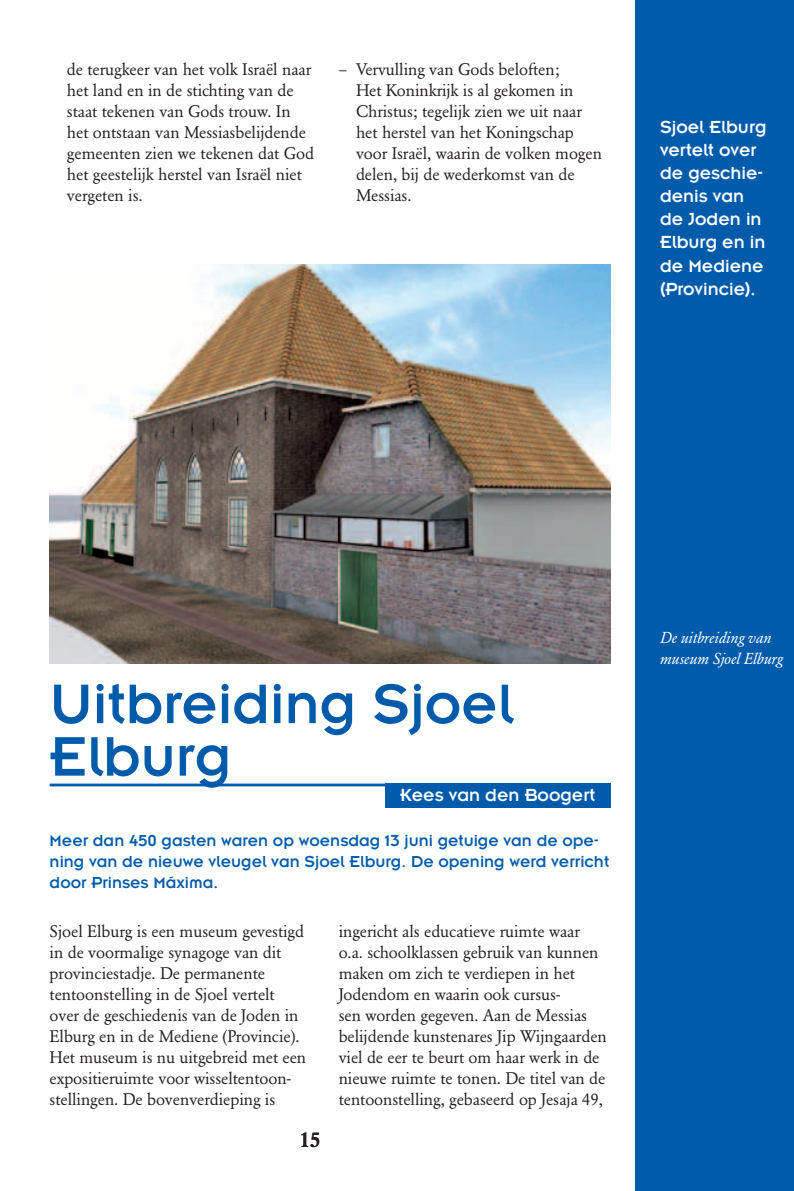
<style>
.page{position:relative;width:794px;height:1191px;background:#fff}
.page>*{position:absolute;margin:0;border:0;box-sizing:border-box;transform-origin:0 0}
.t1{font:61.25px/52.5px "Insignia";color:#015bab}
.t2{font:500 21px "Garamond BE";color:#231f20}
.t3{font:19.25px/23.1px "Insignia";color:#fff}
.t4{font:17.5px/21px "Insignia";color:#015bab}
.t5{font:16.62px/21px "Garamond BE";letter-spacing:-.005em;color:#231f20}
.t6{font:italic 15.75px/21px "Garamond BE";color:#fff}
</style>
<div class="page">
<div style="left:635px;top:0;width:159px;height:1191px;background:#015bab"></div>
<hr style="left:50px;top:783px;width:560px;height:3px;background:#015bab">
<div style="left:385px;top:783px;width:225px;height:25px;background:#015bab"></div>
<img style="left:50px;top:264px;width:560px;height:399px">
<p class="t5" style="left:67px;top:61px;width:249px">de terugkeer van het volk Israël naar het land en in de stichting van de staat tekenen van Gods trouw. In het ontstaan van Messiasbelijdende gemeenten zien we tekenen dat God het geestelijk herstel van Israël niet vergeten is.</p>
<p class="t5" style="left:356px;top:61px;width:247px;text-indent:-17px">– Vervulling van Gods beloften;<br>Het Koninkrijk is al gekomen in<br>Christus; tegelijk zien we uit naar het herstel van het Koningschap voor Israël, waarin de volken mogen delen, bij de wederkomst van de<br>Messias.</p>
<p class="t3" style="left:660px;top:117px;width:108px">Sjoel Elburg vertelt over de geschie&shy;denis van de Joden in<br>Elburg en in de Mediene (Provincie).</p>
<h1 class="t1" style="left:50px;top:682px;width:465px">Uitbreiding Sjoel<br>Elburg</h1>
<p class="t3" style="left:400px;top:784px;width:196px">Kees van den Boogert</p>
<p class="t4" style="left:50px;top:831px;width:561px">Meer dan 450 gasten waren op woensdag 13 juni getuige van de ope&shy;ning van de nieuwe vleugel van Sjoel Elburg. De opening werd verricht door Prinses Máxima.</p>
<p class="t5" style="left:339px;top:922px;width:270px">ingericht als educatieve ruimte waar o.a. school klassen gebruik van kunnen maken om zich te verdiepen in het Jodendom en waarin ook cursus-<br>sen worden gegeven. Aan de Messias belijdende kunstenares Jip Wijngaarden viel de eer te beurt om haar werk in de nieuwe ruimte te tonen. De titel van de tentoonstelling, gebaseerd op Jesaja 49,</p>
<p class="t5" style="left:50px;top:922px;width:258px">Sjoel Elburg is een museum gevestigd in de voormalige synagoge van dit provinciestadje. De permanente tentoonstelling in de Sjoel vertelt over de geschiedenis van de Joden in Elburg en in de Mediene (Provincie).<br>Het museum is nu uitgebreid met een expositieruimte voor wisseltentoon&shy;stellingen. De bovenverdieping is</p>
<p class="t2" style="left:300px;top:1130px;width:22px">15</p>
<p class="t6" style="left:660px;top:628px;width:124px">De uitbreiding van museum Sjoel Elburg</p>
</div>
